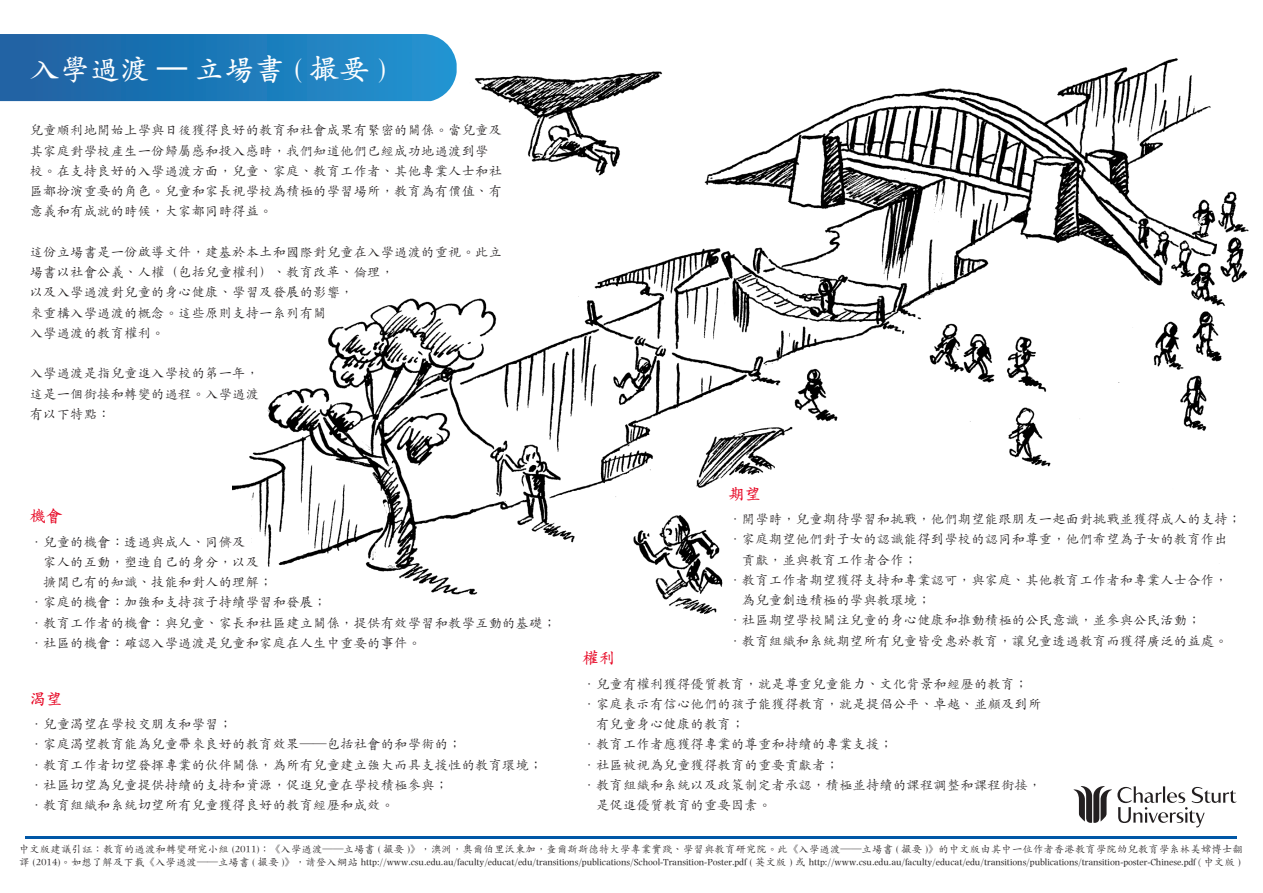
<style>
.page{position:relative;width:1263px;height:893px;background:#fff}
.page>*{position:absolute;margin:0;border:0;box-sizing:border-box;transform-origin:0 0}
.t1{font:600 30px "M Kai HK";color:#fff}
.t2{font:600 16.5px "M Kai HK";color:#e6001f}
.t3{font:500 13.5px/20.2px "M Kai HK";color:#231f20}
.t4{font:500 10.5px/13.5px "M Kai HK";color:#231f20}
.s1{font-family:"Adobe Song Std";font-weight:300}
.s2{font-family:"Adobe Ming Std";font-weight:300}
</style>
<div class="page">
<img style="left:233px;top:58px;width:1016px;height:557px">
<svg style="left:0;top:34px;width:457px;height:67px;background:#217bb9"></svg>
<hr style="left:26px;top:836px;width:1211px;height:3px;background:#0057a6">
<svg style="left:1074px;top:786px;width:162px;height:41px"></svg>
<p class="t1" style="left:30px;top:47px;width:358px">入學過渡 – 立場書 ( 撮要 )</p>
<p class="t3" style="left:30px;top:119px;width:474px">兒童順利地開始上學與日後獲得良好的教育和社會成果有緊密的關係。當兒童及其家庭對學校產生一份歸屬感和投入感時，我們知道他們已經成功地過渡到學校。在支持良好的入學過渡方面，兒童、家庭、教育工作者、其他專業人士和社區都扮演重要的角色。兒童和家長視學校為積極的學習場所，教育為有價值、有意義和有成就的時候，大家都同時得益。</p>
<p class="t3" style="left:30px;top:241px;width:474px">這份立場書是一份啟導文件，建基於本土和國際對兒童在入學過渡的重視。此立場書以社會公義、人權（包括兒童權利）、教育改革、倫理，<br>以及入學過渡對兒童的身心健康、學習及發展的影響，<br>來重構入學過渡的概念。這些原則支持一系列有關<br>入學過渡的教育權利。</p>
<p class="t3" style="left:30px;top:362px;width:231px;text-align:justify">入學過渡是指兒童進入學校的第一年，這是一個銜接和轉變的過程。入學過渡有以下特點：</p>
<p class="t2" style="left:30px;top:505px;width:34px">機會</p>
<p class="t3" style="left:30px;top:531px;width:244px"><span class="s1">・</span>兒童的機會：透過與成人、同儕及<br>　家人的互動，塑造自己的身分，以及　擴闊已有的知識、技能和對人的理解；</p>
<p class="t3" style="left:30px;top:591px;width:298px"><span class="s1">・</span>家庭的機會：加強和支持孩子持續學習和發展；</p>
<p class="t3" style="left:30px;top:612px;width:528px"><span class="s1">・</span>教育工作者的機會：與兒童、家長和社區建立關係，提供有效學習和教學互動的基礎；</p>
<p class="t3" style="left:30px;top:632px;width:393px"><span class="s1">・</span>社區的機會：確認入學過渡是兒童和家庭在人生中重要的事件。</p>
<p class="t2" style="left:30px;top:687px;width:34px">渴望</p>
<p class="t3" style="left:30px;top:713px;width:204px"><span class="s1">・</span>兒童渴望在學校交朋友和學習；</p>
<p class="t3" style="left:30px;top:733px;width:433px"><span class="s1">・</span>家庭渴望教育能為兒童帶來良好的教育效果——包括社會的和學術的；</p>
<p class="t3" style="left:30px;top:754px;width:514px"><span class="s1">・</span>教育工作者切望發揮專業的伙伴關係，為所有兒童建立強大而具支援性的教育環境；</p>
<p class="t3" style="left:30px;top:774px;width:420px"><span class="s1">・</span>社區切望為兒童提供持續的支持和資源，促進兒童在學校積極參與；<span class="s1">・</span>教育組織和系統切望所有兒童獲得良好的教育經歷和成效。</p>
<p class="t2" style="left:728px;top:482px;width:34px">期望</p>
<p class="t3" style="left:728px;top:508px;width:514px"><span class="s1">・</span>開學時，兒童期待學習和挑戰，他們期望能跟朋友一起面對挑戰並獲得成人的支持；</p>
<p class="t3" style="left:728px;top:528px;width:501px"><span class="s1">・</span>家庭期望他們對子女的認識能得到學校的認同和尊重，他們希望為子女的教育作出　貢獻，並與教育工作者合作；</p>
<p class="t3" style="left:728px;top:569px;width:501px"><span class="s1">・</span>教育工作者期望獲得支持和專業認可，與家庭、其他教育工作者和專業人士合作，　為兒童創造積極的學與教環境；</p>
<p class="t3" style="left:728px;top:609px;width:501px"><span class="s1">・</span>社區期望學校關注兒童的身心健康和推動積極的公民意識，並參與公民活動；<br><span class="s1">・</span>教育組織和系統期望所有兒童皆受惠於教育，讓兒童透過教育而獲得廣泛的益處。</p>
<p class="t2" style="left:583px;top:647px;width:34px">權利</p>
<p class="t3" style="left:583px;top:673px;width:447px"><span class="s1">・</span>兒童有權利獲得優質教育，就是尊重兒童能力、文化背景和經歷的教育；</p>
<p class="t3" style="left:583px;top:693px;width:461px"><span class="s1">・</span>家庭表示有信心他們的孩子能獲得教育，就是提倡公平、卓越、並顧及到所　有兒童身心健康的教育；</p>
<p class="t3" style="left:583px;top:733px;width:312px"><span class="s1">・</span>教育工作者應獲得專業的尊重和持續的專業支援；</p>
<p class="t3" style="left:583px;top:754px;width:258px"><span class="s1">・</span>社區被視為兒童獲得教育的重要貢獻者；</p>
<p class="t3" style="left:583px;top:774px;width:461px"><span class="s1">・</span>教育組織和系統以及政策制定者承認，積極並持續的課程調整和課程銜接，　是促進優質教育的重要因素。</p>
<p class="t4" style="left:19px;top:841px;width:1225px">中文版建議引証：教育的過渡和轉變研究小組 (2011)：《入學過渡——立場書 ( 撮要 )》，澳洲，奧爾伯里沃東加，查爾斯斯德特大學專業實踐、學習與教育研究院。此《入學過渡——立場書 ( 撮要 )》的中文版由其中一位作者香港教育學院幼兒教育學系林美嫦博士翻譯 (2014)。如想了解及下載《入學過渡——立場書 ( 撮要 )》，請登入網站 http://www.csu.edu.au/faculty/educat/edu/transitions/publications/School-Transition-Poster.pdf ( 英文版 ) 或 http://www.csu.edu.au/faculty/educat/edu/transitions/publications/transition-poster-Chinese.pdf <span class="s2">(</span> 中文版 )</p>
</div>
